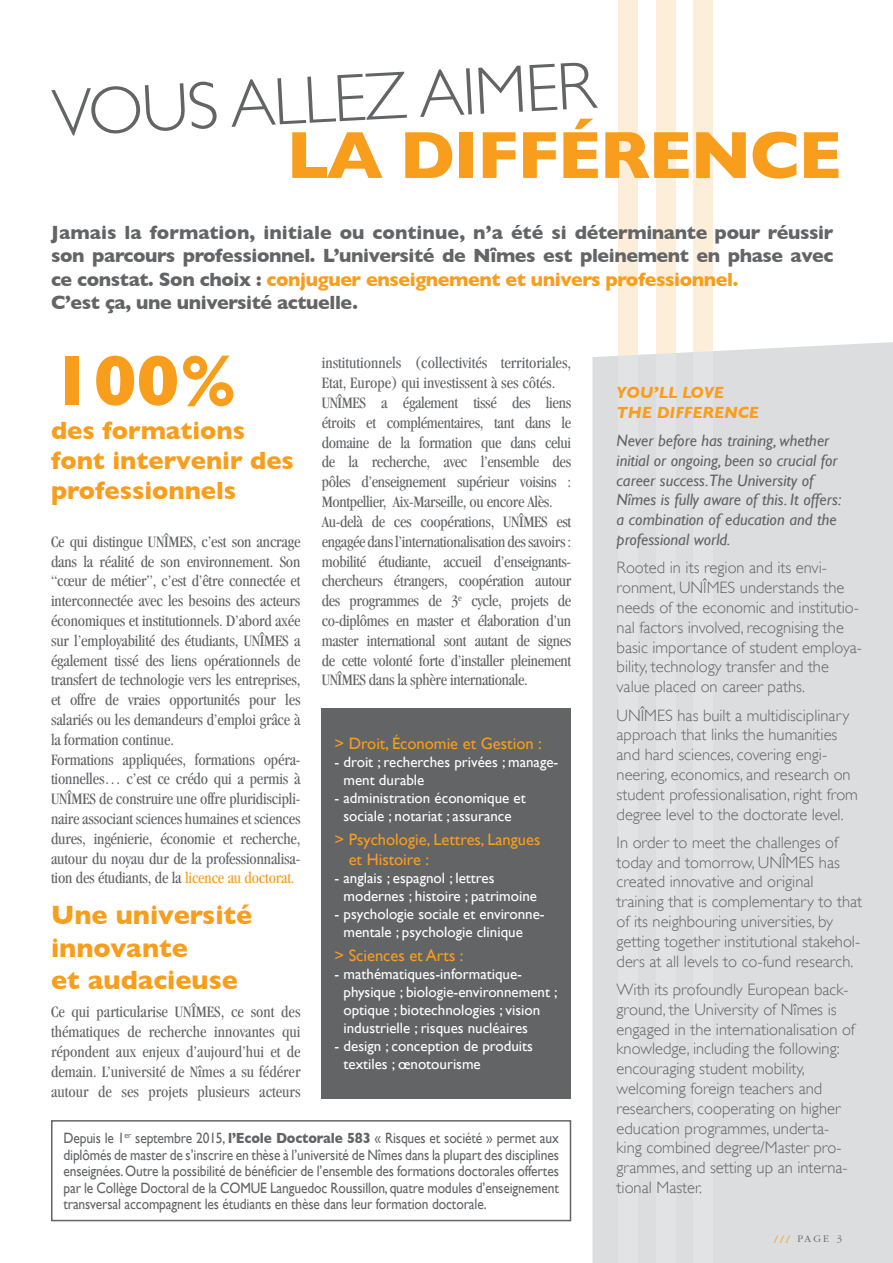
<style>
.page{position:relative;width:893px;height:1263px;background:#fff}
.page>*{position:absolute;margin:0;border:0;box-sizing:border-box;transform-origin:0 0}
.t1{font:700 72px "Gill Sans";color:#f99d1c}
.t2{font:300 67.5px "Gill Sans";color:#636466}
.t3{font:700 67.5px "Gill Sans";letter-spacing:-.025em;color:#f99d1c}
.t4{font:700 27px/32.4px "Gill Sans";color:#f99d1c}
.t5{font:700 25.5px/30px "Gill Sans";color:#f99d1c}
.t6{font:700 19.5px/23.4px "Gill Sans";letter-spacing:-.02em;color:#636466}
.t7{font:condensed 16.5px/19.8px "Garamond";letter-spacing:-.01em;color:#636466}
.t8{font:300 16.5px/19.8px "Gill Sans";color:#636466}
.t9{font:italic 16.5px/19.8px "Gill Sans";color:#636466}
.t10{font:16.5px/19.8px "Gill Sans";color:#f99d1c}
.t11{font:italic 700 16.5px/19.8px "Gill Sans";color:#f99d1c}
.t12{font:15px/16.5px "Gill Sans";letter-spacing:-.01em;color:#636466;text-align:justify;scale:.9 1}
.t13{font:15px/18px "Gill Sans";color:#fff}
.t14{font:300 10.5px "Garamond";color:#636466}
.s1{color:#f99d1c}
.s2{font-weight:700}
.s3{font-weight:400;color:#f99d1c}
</style>
<div class="page">
<div style="left:592px;top:342px;width:301px;height:921px;background:#dcddde"></div>
<div style="left:618px;top:0;width:20px;height:1263px;background:linear-gradient(to bottom,#faeddb,#d9dfe7)"></div>
<div style="left:656px;top:0;width:20px;height:1263px;background:linear-gradient(to bottom,#faeddb,#d9dfe7)"></div>
<div style="left:693px;top:0;width:20px;height:1263px;background:linear-gradient(to bottom,#faeddb,#d9dfe7)"></div>
<div style="left:51px;top:1120px;width:520px;height:101px;background:#fff;border:2px solid #636466"></div>
<div style="left:322px;top:708px;width:249px;height:390px;background:#636466"></div>
<h2 class="t2" style="left:50px;top:75px;width:545px;rotate:-3deg">VOUS ALLEZ AIMER</h2>
<h2 class="t3" style="left:287px;top:116px;width:557px">LA DIFFÉRENCE</h2>
<p class="t6" style="left:51px;top:220px;width:784px">Jamais la formation, initiale ou continue, n’a été si déterminante pour réussir son parcours professionnel. L’université de Nîmes est pleinement en phase avec ce constat. Son choix : <span class="s1">conjuguer enseignement et univers professionnel.<br></span>C’est ça, une université actuelle.</p>
<h1 class="t1" style="left:51px;top:339px;width:188px">100%</h1>
<h3 class="t5" style="left:51px;top:415px;width:244px">des formations font intervenir des professionnels</h3>
<p class="t7" style="left:51px;top:531px;width:251px">Ce qui distingue UNÎMES, c’est son ancrage dans la réalité de son environnement. Son “cœur de métier”, c’est d’être connectée et interconnectée avec les besoins des acteurs économiques et institutionnels. D’abord axée sur l’employabilité des étudiants, UNÎMES a également tissé des liens opérationnels de transfert de technologie vers les entreprises, et offre de vraies opportunités pour les salariés ou les demandeurs d’emploi grâce à la formation continue.<br>Formations appliquées, formations opéra&shy;tionnelles… c’est ce crédo qui a permis à UNÎMES de construire une offre pluridiscipli&shy;naire associant sciences humaines et sciences dures, ingénierie, économie et recherche, autour du noyau dur de la professionnalisa&shy;tion des étudiants, de la <span class="s1">licence au doctorat.</span></p>
<h3 class="t4" style="left:51px;top:899px;width:203px">Une université innovante<br>et audacieuse</h3>
<p class="t7" style="left:51px;top:1002px;width:251px;text-align:justify">Ce qui particularise UNÎMES, ce sont des thématiques de recherche innovantes qui répondent aux enjeux d’aujourd’hui et de demain. L’université de Nîmes a su fédérer autour de ses projets plusieurs acteurs</p>
<p class="t7" style="left:322px;top:353px;width:251px">institutionnels (collectivités territoriales, Etat, Europe) qui investissent à ses côtés.<br>UNÎMES a également tissé des liens étroits et complémentaires, tant dans le domaine de la formation que dans celui de la recherche, avec l’ensemble des pôles d’enseignement supérieur voisins :<br>Montpellier, Aix-Marseille, ou encore Alès.<br>Au-delà de ces coopérations, UNÎMES est engagée dans l’internationalisation des savoirs : mobilité étudiante, accueil d’enseignants&shy;chercheurs étrangers, coopération autour des programmes de 3<sup>e</sup> cycle, projets de co-diplômes en master et élaboration d’un master international sont autant de signes de cette volonté forte d’installer pleinement UNÎMES dans la sphère internationale.</p>
<p class="t10" style="left:334px;top:733px;width:209px">&gt; Droit, Économie et Gestion :</p>
<p class="t13" style="left:344px;top:753px;width:216px;text-indent:-9px">- droit ; recherches privées ; manage&shy;ment durable</p>
<p class="t13" style="left:334px;top:789px;width:193px;text-align:center">- administration économique et sociale ; notariat ; assurance</p>
<p class="t10" style="left:349px;top:830px;width:193px;text-indent:-14px">&gt; Psychologie, Lettres, Langues et Histoire :</p>
<p class="t13" style="left:344px;top:869px;width:195px;text-indent:-9px">- anglais ; espagnol ; lettres modernes ; histoire ; patrimoine</p>
<p class="t13" style="left:344px;top:905px;width:203px;text-indent:-9px">- psychologie sociale et environne&shy;mentale ; psychologie clinique</p>
<p class="t10" style="left:334px;top:945px;width:131px">&gt; Sciences et Arts :</p>
<p class="t13" style="left:344px;top:965px;width:216px;text-indent:-9px">- mathématiques-informatique&shy;physique ; biologie-environnement ; optique ; biotechnologies ; vision industrielle ; risques nucléaires</p>
<p class="t13" style="left:344px;top:1037px;width:191px;text-indent:-9px">- design ; conception de produits textiles ; œnotourisme</p>
<p class="t12" style="left:63px;top:1130px;width:552px">Depuis le 1<sup>er</sup> septembre 2015, <span class="s2">l’Ecole Doctorale 583</span> « Risques et société » permet aux diplômés de master de s’inscrire en thèse à l’université de Nîmes dans la plupart des disciplines enseignées. Outre la possibilité de bénéficier de l’ensemble des formations doctorales offertes par le Collège Doctoral de la COMUE Languedoc Roussillon, quatre modules d’enseignement transversal accompagnent les étudiants en thèse dans leur formation doctorale.</p>
<p class="t11" style="left:617px;top:382px;width:144px">YOU’LL LOVE<br>THE DIFFERENCE</p>
<p class="t9" style="left:617px;top:431px;width:226px">Never before has training, whether initial or ongoing, been so crucial for career success.The University of Nîmes is fully aware of this. It offers: a combination of education and the professional world.</p>
<p class="t8" style="left:617px;top:558px;width:247px">Rooted in its region and its envi&shy;ronment, UNÎMES understands the needs of the economic and institutio&shy;nal factors involved, recognising the basic importance of student employa&shy;bility, technology transfer and the value placed on career paths.</p>
<p class="t8" style="left:617px;top:705px;width:243px">UNÎMES has built a multidisciplinary approach that links the humanities and hard sciences, covering engi&shy;neering, economics, and research on student professionalisation, right from degree level to the doctorate level.</p>
<p class="t8" style="left:617px;top:832px;width:247px">In order to meet the challenges of today and tomorrow, UNÎMES has created innovative and original training that is complementary to that of its neighbouring universities, by getting together institutional stakehol&shy;ders at all levels to co-fund research.</p>
<p class="t8" style="left:617px;top:979px;width:240px">With its profoundly European back&shy;ground, the University of Nîmes is engaged in the internationalisation of knowledge, including the following: encouraging student mobility, welcoming foreign teachers and researchers, cooperating on higher education programmes, underta&shy;king combined degree/Master pro&shy;grammes, and setting up an interna&shy;tional Master.</p>
<p class="t14" style="left:774px;top:1233px;width:69px"><span class="s3">///</span> page 3</p>
</div>
